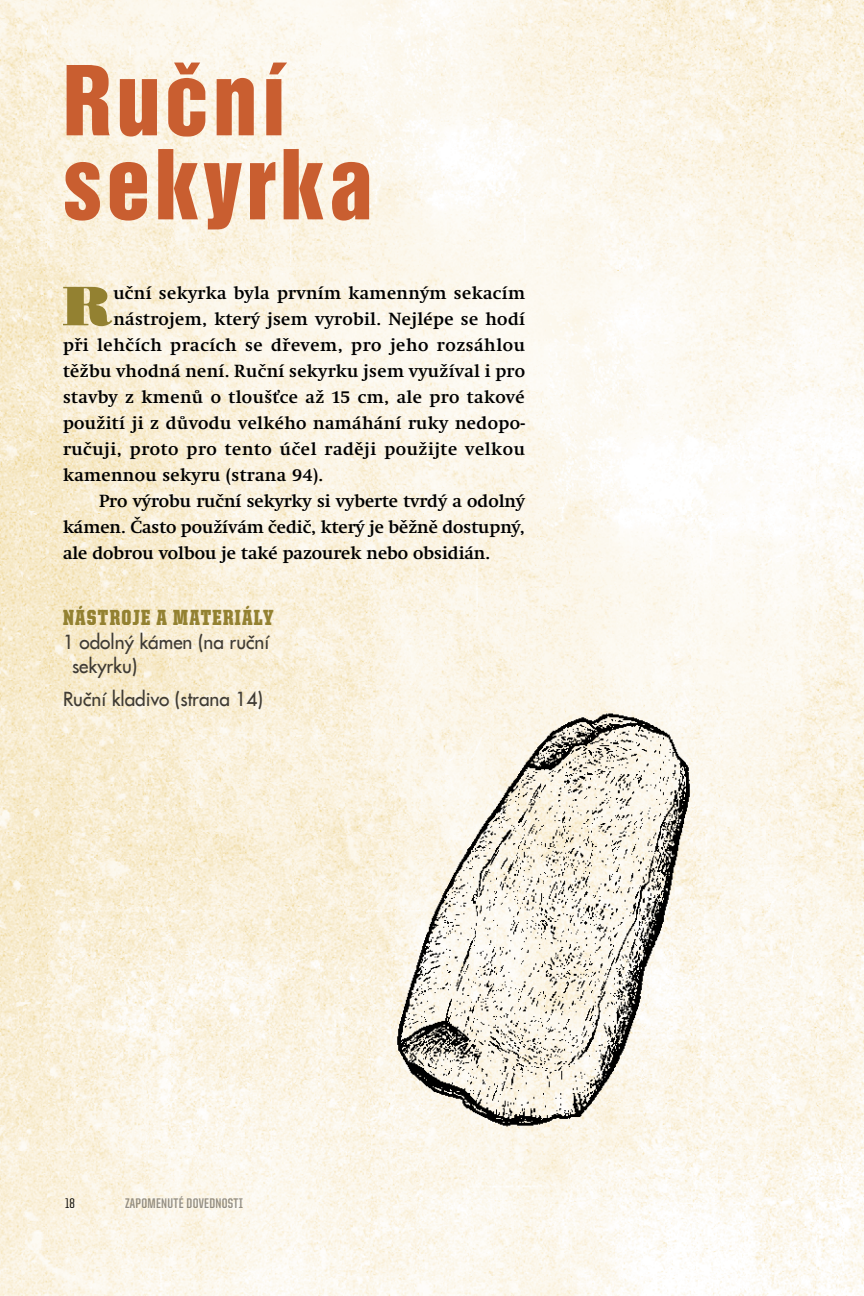
<style>
.page{position:relative;width:864px;height:1296px;background:#fff}
.page>*{position:absolute;margin:0;border:0;box-sizing:border-box;transform-origin:0 0}
.t1{font:88px/84px "Switzerland Inserat";letter-spacing:.05em;color:#c95e30}
.t2{font:55.6px "Bodnoff";color:#938131}
.t3{font:900 22px "United Serif Cond";letter-spacing:.06em;color:#938131}
.t4{font:19px/24px "Fujiyama 2";color:#3f3b34}
.t5{font:600 18px "Swift Neue LT Pro";letter-spacing:.02em;color:#000}
.t6{font:600 18px "Swift Neue LT Pro";color:#000}
.t7{font:700 14px "United Sans Cond";letter-spacing:.02em;color:#95938f}
.t8{font:500 14px "United Sans Cond";color:#000}
</style>
<div class="page">
<img style="left:0;top:0;width:864px;height:1296px">
<img style="left:331px;top:655px;width:425px;height:536px">
<h1 class="t1" style="left:63px;top:58px;width:311px">Ruční sekyrka</h1>
<h2 class="t2" style="left:63px;top:273px;width:51px">R</h2>
<p class="t5" style="left:113px;top:283px;width:413px">uční sekyrka byla prvním kamenným sekacím</p>
<p class="t5" style="left:113px;top:309px;width:413px">nástrojem, který jsem vyrobil. Nejlépe se hodí</p>
<p class="t5" style="left:63px;top:335px;width:464px">při lehčích pracích se dřevem, pro jeho rozsáhlou</p>
<p class="t5" style="left:63px;top:361px;width:464px">těžbu vhodná není. Ruční sekyrku jsem využíval i pro</p>
<p class="t5" style="left:63px;top:387px;width:463px">stavby z kmenů o tloušťce až 15 cm, ale pro takové</p>
<p class="t5" style="left:63px;top:413px;width:464px">použití ji z důvodu velkého namáhání ruky nedopo-</p>
<p class="t5" style="left:63px;top:439px;width:464px">ručuji, proto pro tento účel raději použijte velkou</p>
<p class="t5" style="left:63px;top:465px;width:262px">kamennou sekyru (strana 94).</p>
<p class="t6" style="left:99px;top:491px;width:427px">Pro výrobu ruční sekyrky si vyberte tvrdý a odolný</p>
<p class="t6" style="left:63px;top:517px;width:463px">kámen. Často používám čedič, který je běžně dostupný,</p>
<p class="t6" style="left:63px;top:543px;width:429px">ale dobrou volbou je také pazourek nebo obsidián.</p>
<p class="t3" style="left:63px;top:606px;width:212px">NÁSTROJE A MATERIÁLY</p>
<p class="t4" style="left:72px;top:629px;width:199px;text-indent:-9px">1 odolný kámen (na ruční sekyrku)</p>
<p class="t4" style="left:63px;top:686px;width:202px">Ruční kladivo (strana 14)</p>
<p class="t8" style="left:65px;top:1197px;width:11px">18</p>
<p class="t7" style="left:125px;top:1196px;width:119px">ZAPOMENUTÉ DOVEDNOSTI</p>
</div>
